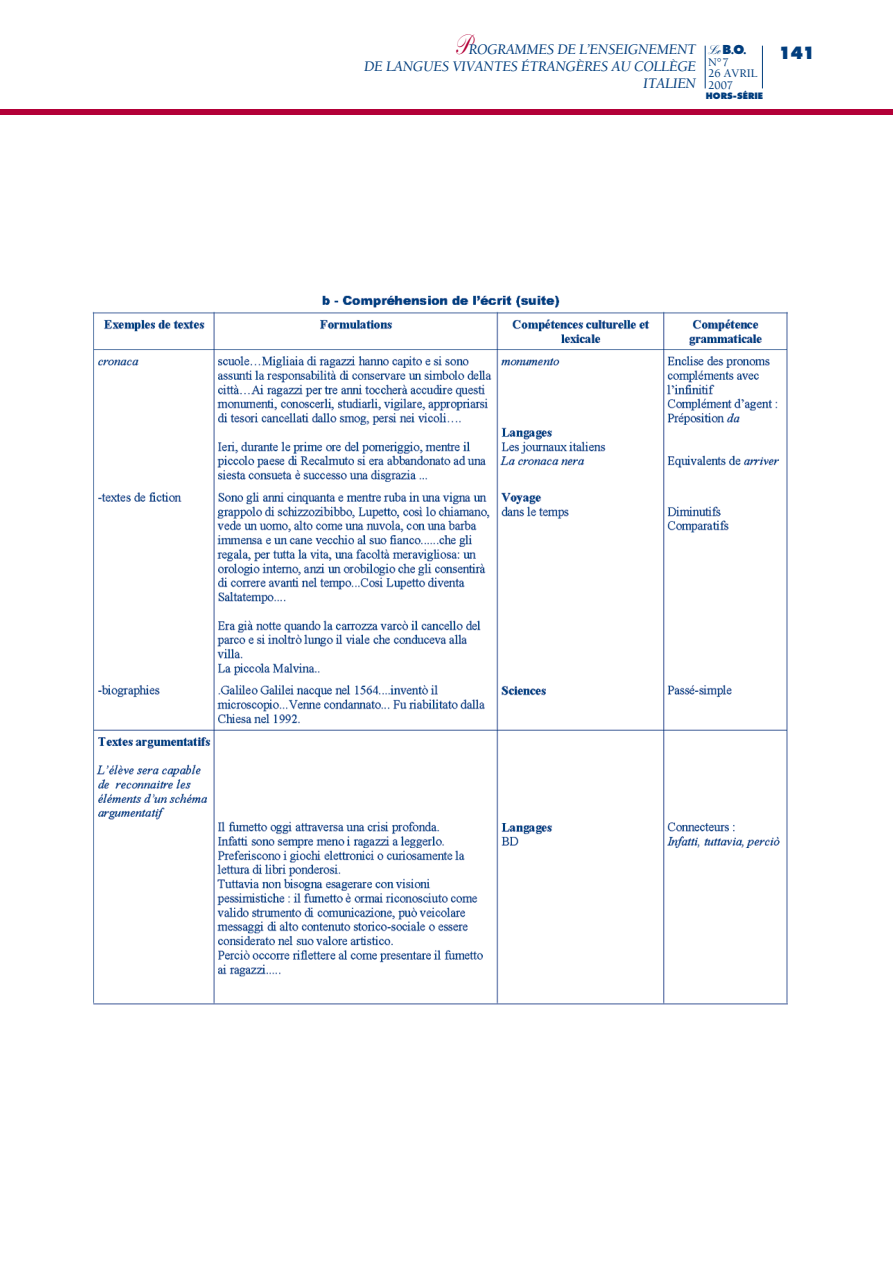
<style>
.page{position:relative;width:893px;height:1263px;background:#fff}
.page>*{position:absolute;margin:0;border:0;box-sizing:border-box;transform-origin:0 0}
.t1{font:800 16.5px "Futura";color:#003d7d;scale:.94 1}
.t2{font:italic 15px/16.8px "Berkeley";letter-spacing:-.02em;color:#003d7d;text-align:right}
.t3{font:500 12px/11.7px "Berkeley";color:#003d7d}
.t4{font:900 12px "Kuenstler Script";color:#003d7d;scale:.8 1}
.t5{font:800 8.55px "Futura";color:#003d7d}
.s1{font-family:"Kuenstler Script";font-weight:900;font-style:normal;font-size:27px;color:#b30038}
.s2{font-family:"Futura";font-weight:800}
</style>
<div class="page">
<div style="left:0;top:109px;width:892px;height:6px;background:#b30038"></div>
<hr style="left:704px;top:46px;width:1px;height:42px;background:#003d7d">
<hr style="left:762px;top:46px;width:1px;height:42px;background:#003d7d">
<img style="left:92px;top:295px;width:696px;height:710px">
<p class="t2" style="left:364px;top:43px;width:333px"><span class="s1">P</span>ROGRAMMES DE L’ENSEIGNEMENT<br>DE LANGUES VIVANTES ÉTRANGÈRES AU COLLÈGE<br>ITALIEN</p>
<p class="t4" style="left:708px;top:47px;width:49px">Le <span class="s2">B</span><span class="s2">.</span><span class="s2">O</span><span class="s2">.</span></p>
<p class="t1" style="left:778px;top:46px;width:41px">141</p>
<p class="t3" style="left:708px;top:57px;width:51px">N°7<br>26 AVRIL<br>2007</p>
<p class="t5" style="left:706px;top:92px;width:59px">HORS-SÉRIE</p>
</div>
